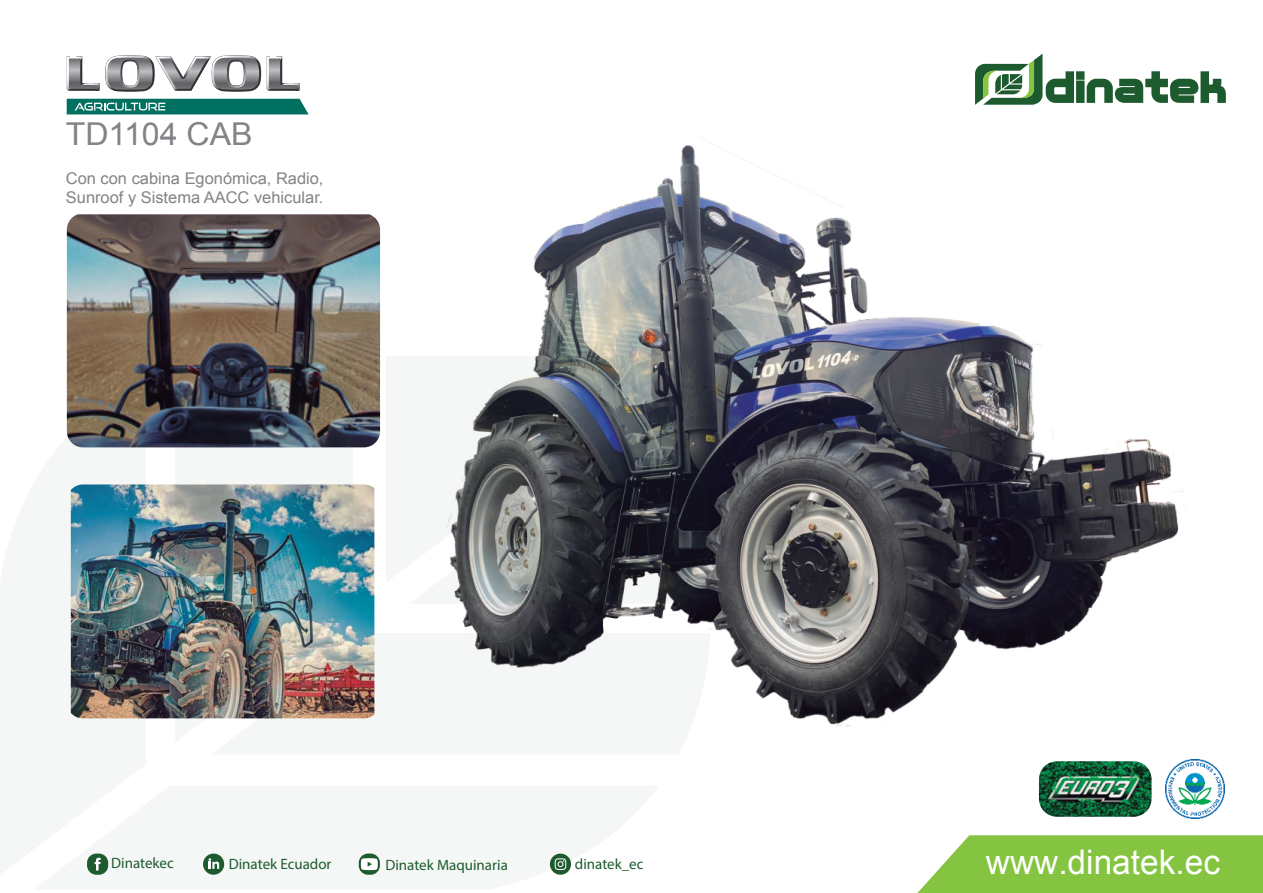
<style>
.page{position:relative;width:1263px;height:893px;background:#fff}
.page>*{position:absolute;margin:0;border:0;box-sizing:border-box;transform-origin:0 0}
.t1{font:33.9px "Arial";color:#fff}
.t2{font:31.5px "Arial";color:#818386}
.t3{font:16.05px/19.4px "Arial";color:#818386}
.t4{font:15px "Myriad Pro";color:#1d5b2e}
</style>
<div class="page">
<svg style="left:975px;top:54px;width:251px;height:51px"></svg>
<svg style="left:267px;top:56px;width:33px;height:35px"></svg>
<svg style="left:67px;top:55px;width:194px;height:37px"></svg>
<svg style="left:67px;top:99px;width:242px;height:15px"></svg>
<img style="left:1166px;top:765px;width:58px;height:53px">
<img style="left:1039px;top:775px;width:112px;height:42px">
<img style="left:146px;top:484px;width:216px;height:234px">
<img style="left:67px;top:214px;width:295px;height:233px">
<img style="left:362px;top:139px;width:851px;height:636px">
<svg style="left:386px;top:356px;width:300px;height:227px;fill:#f4f7f5"></svg>
<img style="left:175px;top:356px;width:178px;height:385px">
<img style="left:0;top:381px;width:146px;height:493px">
<svg style="left:33px;top:785px;width:625px;height:104px;fill:#f4f7f5"></svg>
<img style="left:211px;top:633px;width:499px;height:121px">
<svg style="left:409px;top:375px;width:301px;height:229px"></svg>
<svg style="left:917px;top:835px;width:346px;height:58px"></svg>
<div style="left:203px;top:854px;width:21px;height:21px;background:#1d5b2e;border-radius:11px"></div>
<svg style="left:209px;top:858px;width:10px;height:11px"></svg>
<svg style="left:359px;top:854px;width:21px;height:21px"></svg>
<svg style="left:361px;top:858px;width:17px;height:12px"></svg>
<div style="left:87px;top:854px;width:21px;height:21px;background:#1d5b2e;border-radius:9px"></div>
<svg style="left:95px;top:858px;width:6px;height:12px"></svg>
<div style="left:550px;top:854px;width:21px;height:21px;background:#1d5b2e;border-radius:11px"></div>
<svg style="left:555px;top:858px;width:11px;height:12px"></svg>
<h2 class="t2" style="left:66px;top:122px;width:188px">TD1104 CAB</h2>
<p class="t3" style="left:66px;top:170px;width:259px">Con con cabina Egonómica, Radio,<br>Sunroof y Sistema AACC vehicular.</p>
<p class="t4" style="left:111px;top:858px;width:64px">Dinatekec</p>
<p class="t4" style="left:229px;top:858px;width:104px">Dinatek Ecuador</p>
<p class="t4" style="left:385px;top:860px;width:124px">Dinatek Maquinaria</p>
<p class="t4" style="left:575px;top:858px;width:70px">dinatek_ec</p>
<h1 class="t1" style="left:986px;top:849px;width:236px">www.dinatek.ec</h1>
</div>
